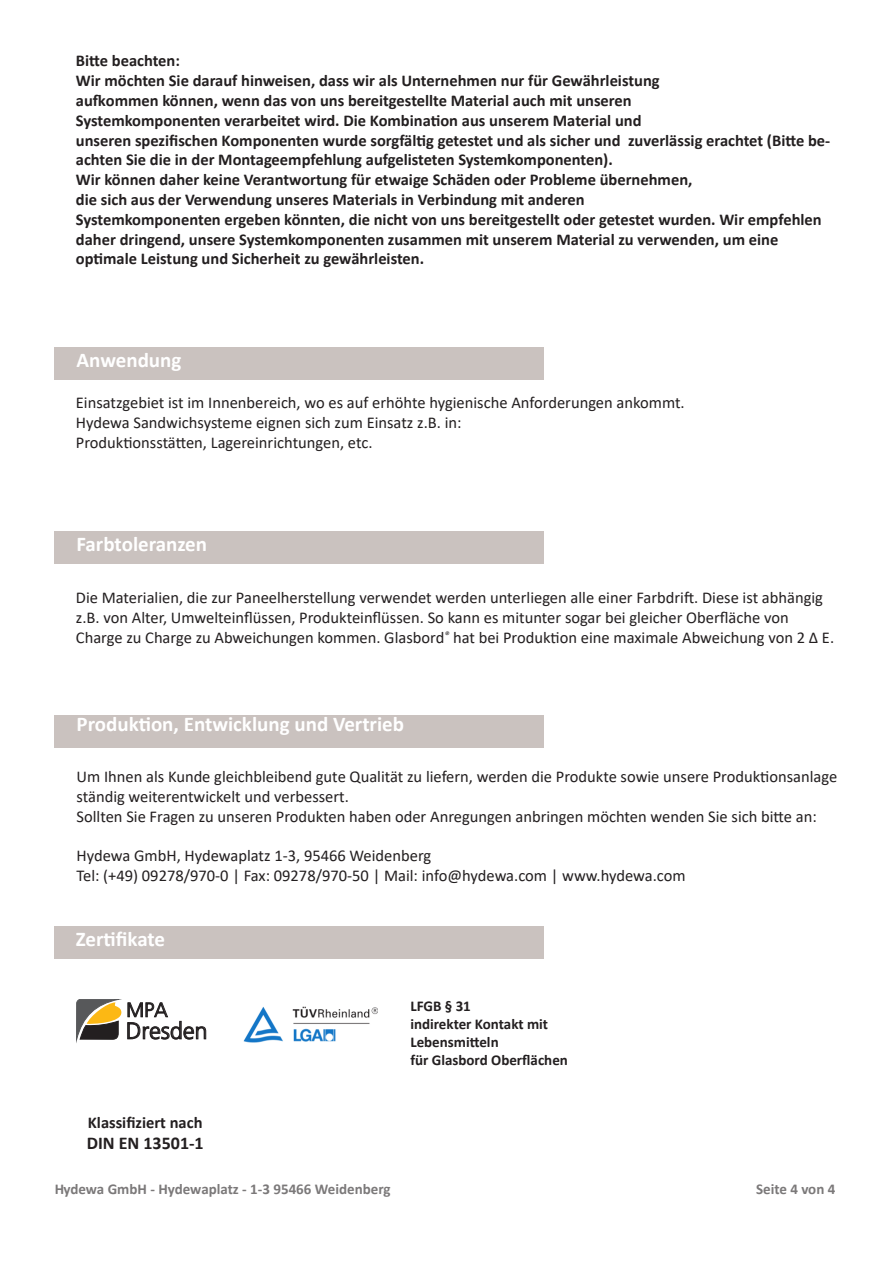
<style>
.page{position:relative;width:893px;height:1263px;background:#fff}
.page>*{position:absolute;margin:0;border:0;box-sizing:border-box;transform-origin:0 0}
.t1{font:300 23.4px "Frutiger LT";color:#231f20}
.Unterüberschriften{font:700 21px "Calibri";color:#fff}
.t2{font:300 20.1px "Frutiger LT";color:#231f20}
.t3{font:700 18px "Calibri";color:#231f20}
.t4{font:16.5px/19.8px "Calibri";color:#231f20}
.t5{font:700 16.5px/19.8px "Calibri";color:#231f20}
.t6{font:700 15px "Calibri";color:#231f20}
.t7{font:8.85px "Arial";letter-spacing:-.005em;color:#231f20}
</style>
<div class="page">
<div style="left:54px;top:348px;width:489px;height:32px;background:#cac2bf"></div>
<div style="left:54px;top:531px;width:489px;height:32px;background:#cac2bf"></div>
<div style="left:54px;top:715px;width:489px;height:32px;background:#cac2bf"></div>
<div style="left:54px;top:927px;width:489px;height:32px;background:#cac2bf"></div>
<svg style="left:77px;top:999px;width:45px;height:41px;background:#8b7a56"></svg>
<img style="left:243px;top:1006px;width:135px;height:37px">
<p class="t5" style="left:76px;top:51px;width:106px">Bitte beachten:</p>
<p class="t5" style="left:76px;top:71px;width:585px">Wir möchten Sie darauf hinweisen, dass wir als Unternehmen nur für Gewährleistung</p>
<p class="t5" style="left:76px;top:90px;width:557px">aufkommen können, wenn das von uns bereitgestellte Material auch mit unseren</p>
<p class="t5" style="left:76px;top:110px;width:567px">Systemkomponenten verarbeitet wird. Die Kombination aus unserem Material und</p>
<p class="t5" style="left:76px;top:130px;width:756px">unseren spezifischen Komponenten wurde sorgfältig getestet und als sicher und zuverlässig erachtet (Bitte be&shy;achten Sie die in der Montageempfehlung aufgelisteten Systemkomponenten).</p>
<p class="t5" style="left:76px;top:170px;width:618px">Wir können daher keine Verantwortung für etwaige Schäden oder Probleme übernehmen,</p>
<p class="t5" style="left:76px;top:189px;width:510px">die sich aus der Verwendung unseres Materials in Verbindung mit anderen</p>
<p class="t5" style="left:76px;top:209px;width:747px">Systemkomponenten ergeben könnten, die nicht von uns bereitgestellt oder getestet wurden. Wir empfehlen daher dringend, unsere Systemkomponenten zusammen mit unserem Material zu verwenden, um eine</p>
<p class="t5" style="left:76px;top:249px;width:350px">optimale Leistung und Sicherheit zu gewährleisten.</p>
<p class="Unterüberschriften" style="left:77px;top:345px;width:106px">Anwendung</p>
<p class="t4" style="left:76px;top:393px;width:610px">Einsatzgebiet ist im Innenbereich, wo es auf erhöhte hygienische Anforderungen ankommt.</p>
<p class="t4" style="left:76px;top:412px;width:387px">Hydewa Sandwichsysteme eignen sich zum Einsatz z.B. in:</p>
<p class="t4" style="left:76px;top:432px;width:298px">Produktionsstätten, Lagereinrichtungen, etc.</p>
<p class="Unterüberschriften" style="left:77px;top:529px;width:132px">Farbtoleranzen</p>
<p class="t4" style="left:76px;top:588px;width:749px">Die Materialien, die zur Paneelherstellung verwendet werden unterliegen alle einer Farbdrift. Diese ist abhängig</p>
<p class="t4" style="left:76px;top:607px;width:714px">z.B. von Alter, Umwelteinflüssen, Produkteinflüssen. So kann es mitunter sogar bei gleicher Oberfläche von</p>
<p class="t4" style="left:76px;top:627px;width:760px">Charge zu Charge zu Abweichungen kommen. Glasbord<sup>®</sup> hat bei Produktion eine maximale Abweichung von 2 Δ E.</p>
<p class="Unterüberschriften" style="left:77px;top:709px;width:329px">Produktion, Entwicklung und Vertrieb</p>
<p class="t4" style="left:77px;top:766px;width:762px">Um Ihnen als Kunde gleichbleibend gute Qualität zu liefern, werden die Produkte sowie unsere Produktionsanlage ständig weiterentwickelt und verbessert.</p>
<p class="t4" style="left:77px;top:806px;width:742px">Sollten Sie Fragen zu unseren Produkten haben oder Anregungen anbringen möchten wenden Sie sich bitte an:</p>
<p class="t4" style="left:77px;top:845px;width:356px">Hydewa GmbH, Hydewaplatz 1-3, 95466 Weidenberg</p>
<p class="t4" style="left:77px;top:865px;width:611px">Tel: (+49) 09278/970-0 | Fax: 09278/970-50 | Mail: info@hydewa.com | www.hydewa.com</p>
<p class="Unterüberschriften" style="left:76px;top:924px;width:91px">Zertifikate</p>
<p class="t2" style="left:126px;top:998px;width:43px">MPA</p>
<p class="t1" style="left:126px;top:1017px;width:83px">Dresden</p>
<p class="t6" style="left:410px;top:995px;width:62px">LFGB § 31</p>
<p class="t6" style="left:410px;top:1013px;width:139px">indirekter Kontakt mit</p>
<p class="t6" style="left:410px;top:1031px;width:90px">Lebensmitteln</p>
<p class="t6" style="left:410px;top:1049px;width:159px">für Glasbord Oberflächen</p>
<p class="t5" style="left:88px;top:1112px;width:116px">Klassifiziert nach</p>
<p class="t3" style="left:87px;top:1130px;width:119px">DIN EN 13501-1</p>
<p class="t7" style="left:127px;top:1176px;width:59px">Telefon/Phone</p>
<p class="t7" style="left:251px;top:1176px;width:73px">+49 221/806-2347</p>
<p class="t7" style="left:127px;top:1188px;width:16px">Fax</p>
<p class="t7" style="left:251px;top:1188px;width:73px">+49 221/806-2882</p>
<p class="t6" style="left:54px;top:1179px;width:338px">Hydewa GmbH - Hydewaplatz - 1-3 95466 Weidenberg</p>
<p class="t6" style="left:756px;top:1179px;width:81px">Seite 4 von 4</p>
</div>
